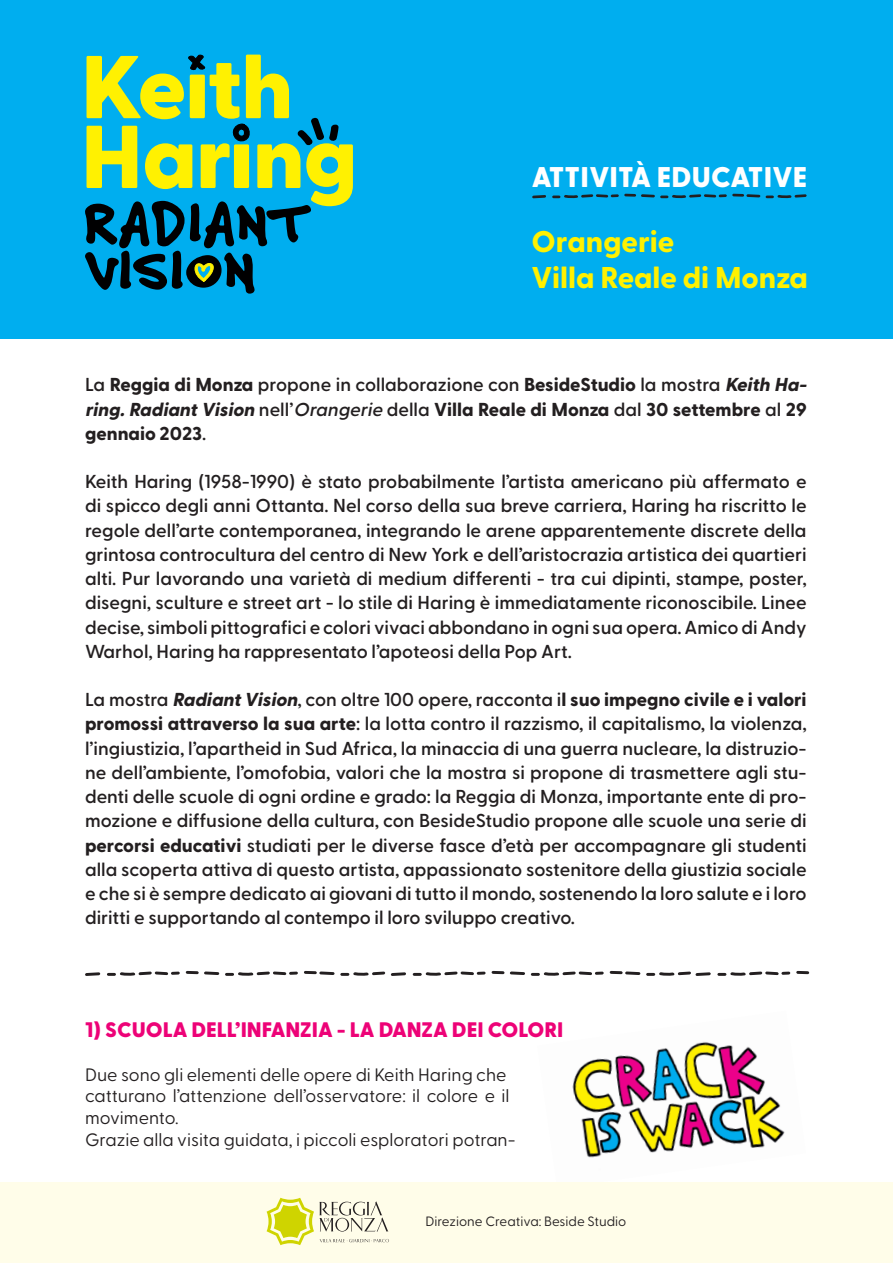
<style>
.page{position:relative;width:893px;height:1263px;background:#fff}
.page>*{position:absolute;margin:0;border:0;box-sizing:border-box;transform-origin:0 0}
.t1{font:800 30px/36px "Greycliff CF";color:#fff101}
.t2{font:800 28.5px "Greycliff CF";letter-spacing:.01em;color:#fff}
.t3{font:800 21px "Greycliff CF";color:#ed0277}
.t4{font:600 18.75px/24.2px "Greycliff CF";color:#231f20;text-align:justify}
.t5{font:800 18.75px/24.2px "Greycliff CF";color:#231f20}
.t6{font:18px/21.8px "Greycliff CF";color:#231f20}
.t7{font:13.5px "Greycliff CF";color:#231f20}
.s1{font-weight:600}
.s2{font-style:italic}
.s3{font-weight:600;font-style:italic}
.s4{font-weight:800;font-style:italic}
.s5{font-weight:800}
</style>
<div class="page">
<img style="left:572px;top:1042px;width:213px;height:116px">
<div style="left:0;top:1182px;width:893px;height:81px;background:#fffde9"></div>
<div style="left:0;top:0;width:893px;height:338px;background:#00aeef"></div>
<svg style="left:85px;top:54px;width:268px;height:240px"></svg>
<svg style="left:532px;top:194px;width:275px;height:4px"></svg>
<svg style="left:717px;top:971px;width:93px;height:5px"></svg>
<svg style="left:85px;top:971px;width:626px;height:5px"></svg>
<svg style="left:267px;top:1198px;width:122px;height:47px"></svg>
<p class="t2" style="left:532px;top:156px;width:277px">ATTIVITÀ EDUCATIVE</p>
<p class="t1" style="left:532px;top:222px;width:278px">Orangerie<br>Villa Reale di Monza</p>
<p class="t5" style="left:85px;top:372px;width:728px"><span class="s1">La</span> Reggia di Monza <span class="s1">propone in collaborazione con</span> BesideStudio <span class="s1">la mostra</span> <span class="s2">Keith Ha&shy;ring.RadiantVision</span> <span class="s1">nell’</span><span class="s3">Orangerie</span> <span class="s1">della</span> Villa Reale di Monza <span class="s1">dal</span> 30 settembre <span class="s1">al</span> 29 gennaio 2023<span class="s1">.</span></p>
<p class="t4" style="left:85px;top:468px;width:723px">Keith Haring (1958-1990) è stato probabilmente l’artista americano più affermato e di spicco degli anni Ottanta. Nel corso della sua breve carriera, Haring ha riscritto le regole dell’arte contemporanea, integrando le arene apparentemente discrete della grintosa controcultura del centro di New York e dell’aristocrazia artistica dei quartieri alti. Pur lavorando una varietà di medium differenti - tra cui dipinti, stampe, poster, disegni, sculture e street art - lo stile di Haring è immediatamente riconoscibile. Linee decise, simboli pittografici e colori vivaci abbondano in ogni sua opera. Amico di Andy Warhol, Haring ha rappresentato l’apoteosi della Pop Art.</p>
<p class="t4" style="left:85px;top:686px;width:723px">La mostra <span class="s4">RadiantVision</span>, con oltre 100 opere, racconta i<span class="s5">l suo impegno civile e i valori promossi attraverso la sua arte</span>: la lotta contro il razzismo, il capitalismo, la violenza, l’ingiustizia, l’apartheid in Sud Africa, la minaccia di una guerra nucleare, la distruzio&shy;ne dell’ambiente, l’omofobia, valori che la mostra si propone di trasmettere agli stu&shy;denti delle scuole di ogni ordine e grado: la Reggia di Monza, importante ente di pro&shy;mozione e diffusione della cultura, con BesideStudio propone alle scuole una serie di <span class="s5">percorsi educativi</span> studiati per le diverse fasce d’età per accompagnare gli studenti alla scoperta attiva di questo artista, appassionato sostenitore della giustizia sociale e che si è sempre dedicato ai giovani di tutto il mondo, sostenendo la loro salute e i loro diritti e supportando al contempo il loro sviluppo creativo.</p>
<p class="t3" style="left:85px;top:1013px;width:480px">1) SCUOLA DELL’INFANZIA - LA DANZA DEI COLORI</p>
<p class="t6" style="left:85px;top:1062px;width:426px">Due sono gli elementi delle opere di Keith Haring che catturano l’attenzione dell’osservatore: il colore e il movimento.</p>
<p class="t6" style="left:85px;top:1127px;width:432px">Grazie alla visita guidata, i piccoli esploratori potran-</p>
<p class="t7" style="left:425px;top:1211px;width:202px">Direzione Creativa: Beside Studio</p>
</div>
